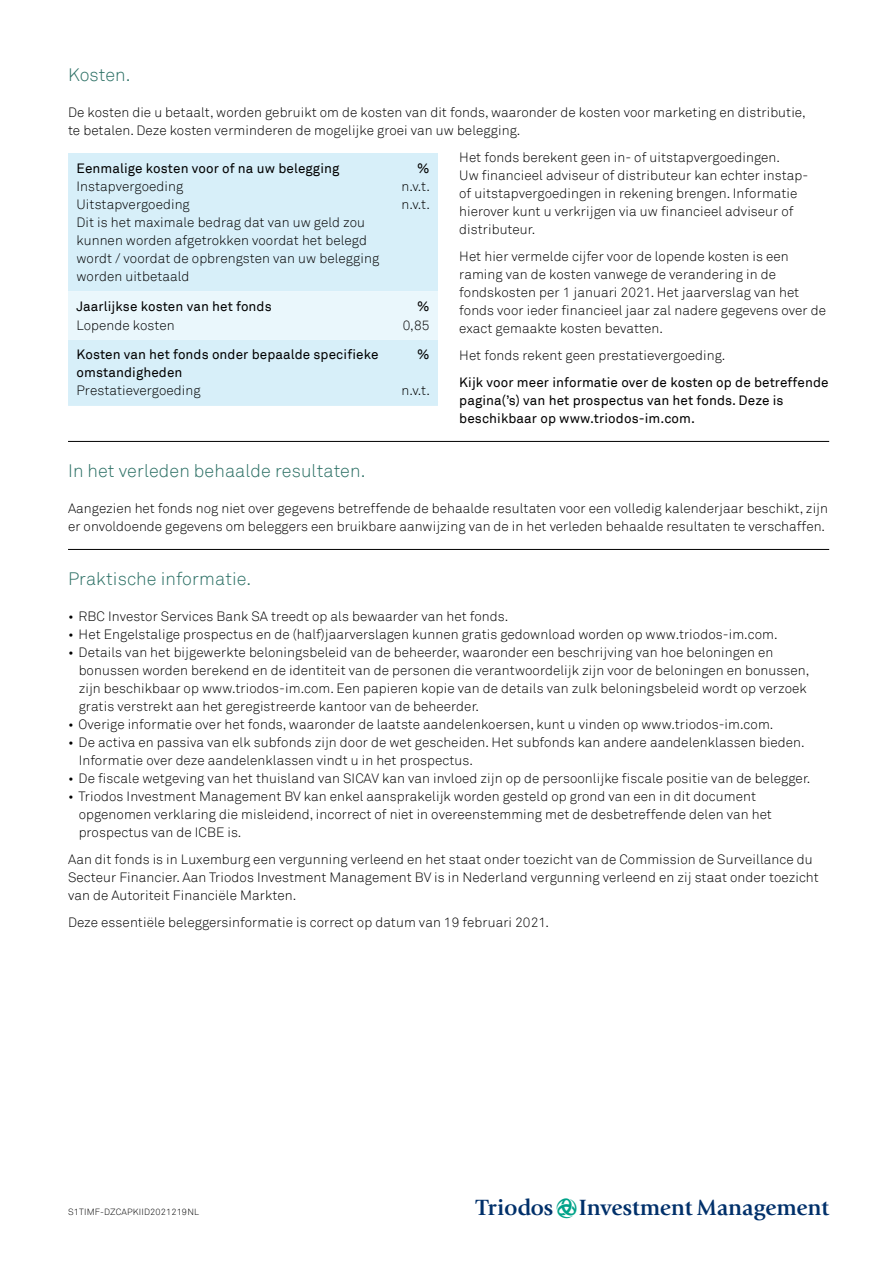
<style>
.page{position:relative;width:893px;height:1263px;background:#fff}
.page>*{position:absolute;margin:0;border:0;box-sizing:border-box;transform-origin:0 0}
.t1{font:23.1px "Triodos B";color:#00306a}
.KIID_TK-1{font:300 18px "Akkurat";letter-spacing:.005em;color:#2c7065}
.KIID_body{font:300 13.5px/18px "Akkurat";letter-spacing:.005em;color:#000}
.KIID_opsomming{font:300 13.5px/18px "Akkurat";letter-spacing:.005em;color:#000}
.KIID_tabel_body_lijn{font:300 13.5px/18px "Akkurat";letter-spacing:.005em;color:#000}
.KIID_body-2{font:13.5px/18px "Akkurat";letter-spacing:.005em;color:#000}
.KIID_tabel_kop{font:13.5px/18px "Akkurat";letter-spacing:.005em;color:#000}
.KIID_tabel_body{font:300 13.5px "Akkurat";letter-spacing:.005em;color:#000}
.KIID_body-3{font:300 9px "Akkurat";letter-spacing:.02em;color:#000}
.s1{color:#00a389}
</style>
<div class="page">
<div style="left:68px;top:153px;width:370px;height:253px;background:#d7eff9"></div>
<div style="left:68px;top:291px;width:370px;height:49px;background:#eaf7fc"></div>
<hr style="left:68px;top:549px;width:761px;height:1px;background:#000">
<hr style="left:68px;top:441px;width:761px;height:1px;background:#000">
<p class="KIID_TK-1" style="left:68px;top:64px;width:64px">Kosten.</p>
<p class="KIID_body" style="left:68px;top:104px;width:739px">De kosten die u betaalt, worden gebruikt om de kosten van dit fonds, waaronder de kosten voor marketing en distributie, te betalen. Deze kosten verminderen de mogelijke groei van uw belegging.</p>
<p class="KIID_tabel_kop" style="left:77px;top:159px;width:264px">Eenmalige kosten voor of na uw belegging</p>
<p class="KIID_tabel_kop" style="left:417px;top:159px;width:14px">%</p>
<p class="KIID_tabel_body" style="left:77px;top:178px;width:108px">Instapvergoeding</p>
<p class="KIID_tabel_body" style="left:402px;top:178px;width:30px">n.v.t.</p>
<p class="KIID_tabel_body" style="left:77px;top:196px;width:115px">Uitstapvergoeding</p>
<p class="KIID_tabel_body" style="left:402px;top:196px;width:30px">n.v.t.</p>
<p class="KIID_tabel_body_lijn" style="left:77px;top:214px;width:304px">Dit is het maximale bedrag dat van uw geld zou kunnen worden afgetrokken voordat het belegd wordt / voordat de opbrengsten van uw belegging worden uitbetaald</p>
<p class="KIID_tabel_kop" style="left:77px;top:297px;width:197px">Jaarlijkse kosten van het fonds</p>
<p class="KIID_tabel_kop" style="left:417px;top:297px;width:14px">%</p>
<p class="KIID_tabel_body_lijn" style="left:77px;top:316px;width:100px">Lopende kosten</p>
<p class="KIID_tabel_body_lijn" style="left:403px;top:316px;width:28px">0,85</p>
<p class="KIID_tabel_kop" style="left:77px;top:346px;width:303px">Kosten van het fonds onder bepaalde specifieke omstandigheden</p>
<p class="KIID_tabel_kop" style="left:417px;top:346px;width:14px">%</p>
<p class="KIID_tabel_body" style="left:77px;top:383px;width:126px">Prestatievergoeding</p>
<p class="KIID_tabel_body" style="left:402px;top:383px;width:30px">n.v.t.</p>
<p class="KIID_TK-1" style="left:68px;top:460px;width:299px">In het verleden behaalde resultaten.</p>
<p class="KIID_body" style="left:459px;top:149px;width:350px">Het fonds berekent geen in- of uitstapvergoedingen.<br>Uw financieel adviseur of distributeur kan echter instap&shy;of uitstapvergoedingen in rekening brengen. Informatie hierover kunt u verkrijgen via uw financieel adviseur of distributeur.</p>
<p class="KIID_body" style="left:459px;top:248px;width:368px">Het hier vermelde cijfer voor de lopende kosten is een raming van de kosten vanwege de verandering in de fondskosten per 1 januari 2021. Het jaarverslag van het fonds voor ieder financieel jaar zal nadere gegevens over de exact gemaakte kosten bevatten.</p>
<p class="KIID_body" style="left:459px;top:347px;width:268px">Het fonds rekent geen prestatievergoeding.</p>
<p class="KIID_body-2" style="left:459px;top:374px;width:371px">Kijk voor meer informatie over de kosten op de betreffende pagina(’s) van het prospectus van het fonds. Deze is beschikbaar op www.triodos-im.com.</p>
<p class="KIID_body" style="left:68px;top:500px;width:761px">Aangezien het fonds nog niet over gegevens betreffende de behaalde resultaten voor een volledig kalenderjaar beschikt, zijn er onvoldoende gegevens om beleggers een bruikbare aanwijzing van de in het verleden behaalde resultaten te verschaffen.</p>
<p class="KIID_TK-1" style="left:68px;top:568px;width:185px">Praktische informatie.</p>
<p class="KIID_opsomming" style="left:68px;top:608px;width:442px">• RBC Investor Services Bank SA treedt op als bewaarder van het fonds.</p>
<p class="KIID_opsomming" style="left:68px;top:626px;width:711px">• Het Engelstalige prospectus en de (half)jaarverslagen kunnen gratis gedownload worden op www.triodos-im.com.</p>
<p class="KIID_opsomming" style="left:79px;top:644px;width:732px;text-indent:-11px">• Details van het bijgewerkte beloningsbeleid van de beheerder, waaronder een beschrijving van hoe beloningen en bonussen worden berekend en de identiteit van de personen die verantwoordelijk zijn voor de beloningen en bonussen, zijn beschikbaar op www.triodos-im.com. Een papieren kopie van de details van zulk beloningsbeleid wordt op verzoek gratis verstrekt aan het geregistreerde kantoor van de beheerder.</p>
<p class="KIID_opsomming" style="left:68px;top:716px;width:707px">• Overige informatie over het fonds, waaronder de laatste aandelenkoersen, kunt u vinden op www.triodos-im.com.</p>
<p class="KIID_opsomming" style="left:79px;top:734px;width:728px;text-indent:-11px">• De activa en passiva van elk subfonds zijn door de wet gescheiden. Het subfonds kan andere aandelenklassen bieden.<br>Informatie over deze aandelenklassen vindt u in het prospectus.</p>
<p class="KIID_opsomming" style="left:68px;top:770px;width:744px">• De fiscale wetgeving van het thuisland van SICAV kan van invloed zijn op de persoonlijke fiscale positie van de belegger.</p>
<p class="KIID_opsomming" style="left:79px;top:788px;width:695px;text-indent:-11px">• Triodos Investment Management BV kan enkel aansprakelijk worden gesteld op grond van een in dit document opgenomen verklaring die misleidend, incorrect of niet in overeenstemming met de desbetreffende delen van het prospectus van de ICBE is.</p>
<p class="KIID_body" style="left:68px;top:851px;width:752px">Aan dit fonds is in Luxemburg een vergunning verleend en het staat onder toezicht van de Commission de Surveillance du<br>Secteur Financier. Aan Triodos Investment Management BV is in Nederland vergunning verleend en zij staat onder toezicht van de Autoriteit Financiële Markten.</p>
<p class="KIID_body" style="left:68px;top:914px;width:482px">Deze essentiële beleggersinformatie is correct op datum van 19 februari 2021.</p>
<p class="KIID_body-3" style="left:68px;top:1207px;width:133px">S1TIMF-DZCAPKIID2021219NL</p>
<h1 class="t1" style="left:476px;top:1198px;width:355px">T<span class="s1">L</span>IM</h1>
</div>
